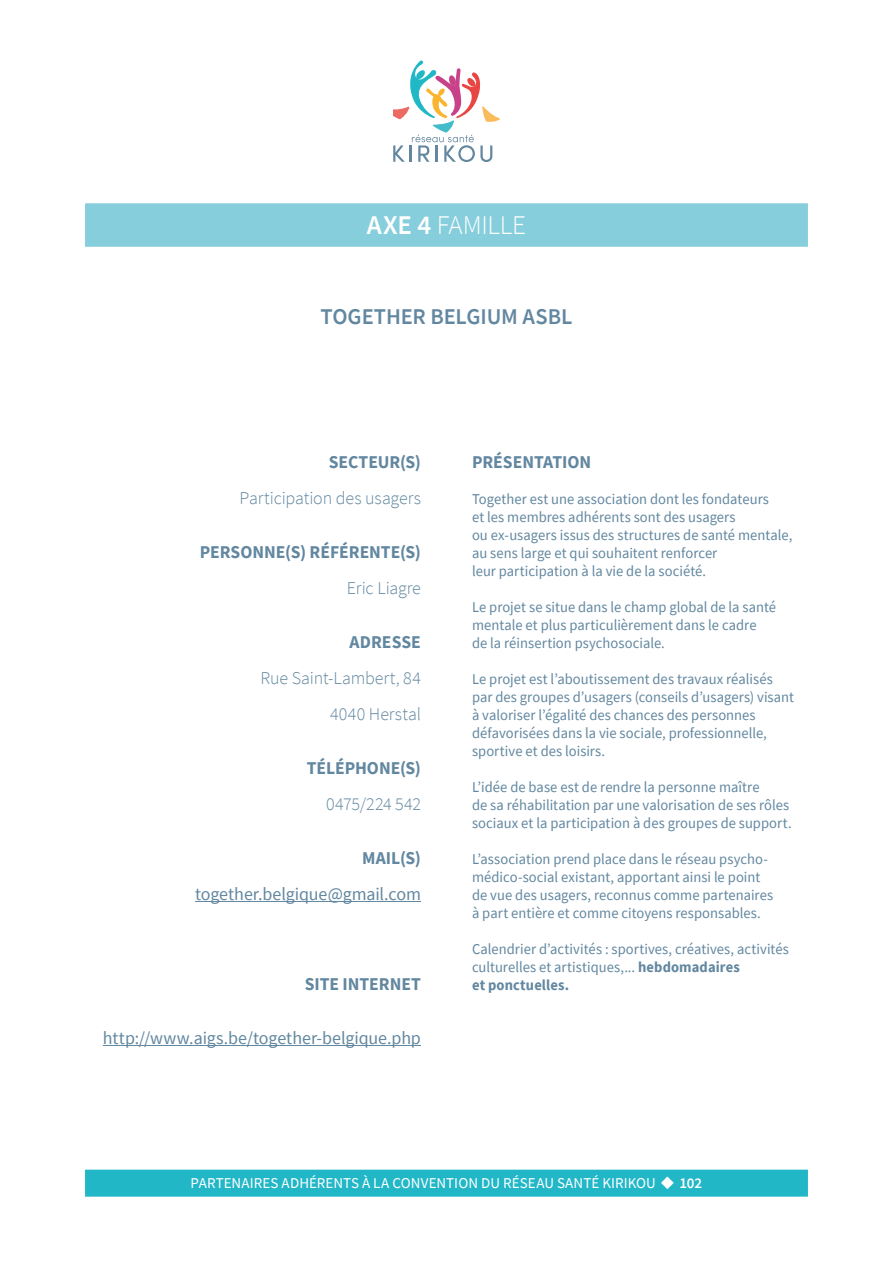
<style>
.page{position:relative;width:893px;height:1263px;background:#fff}
.page>*{position:absolute;margin:0;border:0;box-sizing:border-box;transform-origin:0 0}
.t1{font:300 27px "Source Sans Pro";letter-spacing:-.01em;color:#fff}
.t2{font:600 22.5px "Source Sans Pro";letter-spacing:-.005em;color:#6287a0}
.t3{font:700 18px "Source Sans Pro";color:#6287a0}
.t4{font:300 18px/36px "Source Sans Pro";letter-spacing:-.005em;color:#6287a0;text-align:right}
.t5{font:18px "Source Sans Pro";letter-spacing:-.005em;color:#6287a0}
.t6{font:15px/18px "Source Sans Pro";letter-spacing:.005em;color:#6287a0}
.t7{font:15px "Source Sans Pro";letter-spacing:.005em;color:#fff}
.s1{font-weight:600}
.s2{font-weight:700}
</style>
<div class="page">
<div style="left:85px;top:203px;width:723px;height:44px;background:#87cedc"></div>
<div style="left:85px;top:1170px;width:723px;height:27px;background:#22b7c7"></div>
<hr style="left:195px;top:901px;width:226px;height:1px;background:#6287a0">
<hr style="left:103px;top:1045px;width:318px;height:1px;background:#6287a0">
<svg style="left:393px;top:61px;width:107px;height:101px"></svg>
<h1 class="t1" style="left:367px;top:208px;width:161px"><span class="s1">AXE 4</span> FAMILLE</h1>
<h2 class="t2" style="left:321px;top:302px;width:253px">TOGETHER BELGIUM ASBL</h2>
<p class="t3" style="left:329px;top:450px;width:94px">SECTEUR(S)</p>
<p class="t4" style="left:239px;top:480px;width:183px">Participation des usagers</p>
<p class="t3" style="left:200px;top:540px;width:223px">PERSONNE(S) RÉFÉRENTE(S)</p>
<p class="t4" style="left:347px;top:570px;width:76px">Eric Liagre</p>
<p class="t3" style="left:350px;top:630px;width:73px">ADRESSE</p>
<p class="t4" style="left:261px;top:660px;width:162px">Rue Saint-Lambert, 84<br>4040 Herstal</p>
<p class="t3" style="left:307px;top:756px;width:116px">TÉLÉPHONE(S)</p>
<p class="t4" style="left:326px;top:786px;width:96px">0475/224 542</p>
<p class="t3" style="left:362px;top:846px;width:60px">MAIL(S)</p>
<p class="t5" style="left:195px;top:883px;width:227px">together.belgique@gmail.com</p>
<p class="t3" style="left:305px;top:972px;width:118px">SITE INTERNET</p>
<p class="t5" style="left:103px;top:1027px;width:320px">http://www.aigs.be/together-belgique.php</p>
<p class="t3" style="left:472px;top:450px;width:121px">PRÉSENTATION</p>
<p class="t6" style="left:472px;top:490px;width:322px">Together est une association dont les fondateurs<br>et les membres adhérents sont des usagers<br>ou ex-usagers issus des structures de santé mentale, au sens large et qui souhaitent renforcer<br>leur participation à la vie de la société.</p>
<p class="t6" style="left:472px;top:598px;width:306px">Le projet se situe dans le champ global de la santé mentale et plus particulièrement dans le cadre<br>de la réinsertion psychosociale.</p>
<p class="t6" style="left:472px;top:670px;width:324px">Le projet est l’aboutissement des travaux réalisés par des groupes d’usagers (conseils d’usagers) visant à valoriser l’égalité des chances des personnes défavorisées dans la vie sociale, professionnelle, sportive et des loisirs.</p>
<p class="t6" style="left:472px;top:778px;width:321px">L’idée de base est de rendre la personne maître<br>de sa réhabilitation par une valorisation de ses rôles sociaux et la participation à des groupes de support.</p>
<p class="t6" style="left:472px;top:850px;width:303px">L’association prend place dans le réseau psycho&shy;médico-social existant, apportant ainsi le point de vue des usagers, reconnus comme partenaires à part entière et comme citoyens responsables.</p>
<p class="t6" style="left:472px;top:940px;width:318px">Calendrier d’activités : sportives, créatives, activités culturelles et artistiques,... <span class="s2">hebdomadaires<br>et ponctuelles.</span></p>
<p class="t7" style="left:191px;top:1173px;width:513px">PARTENAIRES ADHÉRENTS À LA CONVENTION DU RÉSEAU SANTÉ KIRIKOU ◆ <span class="s1">102</span></p>
</div>
